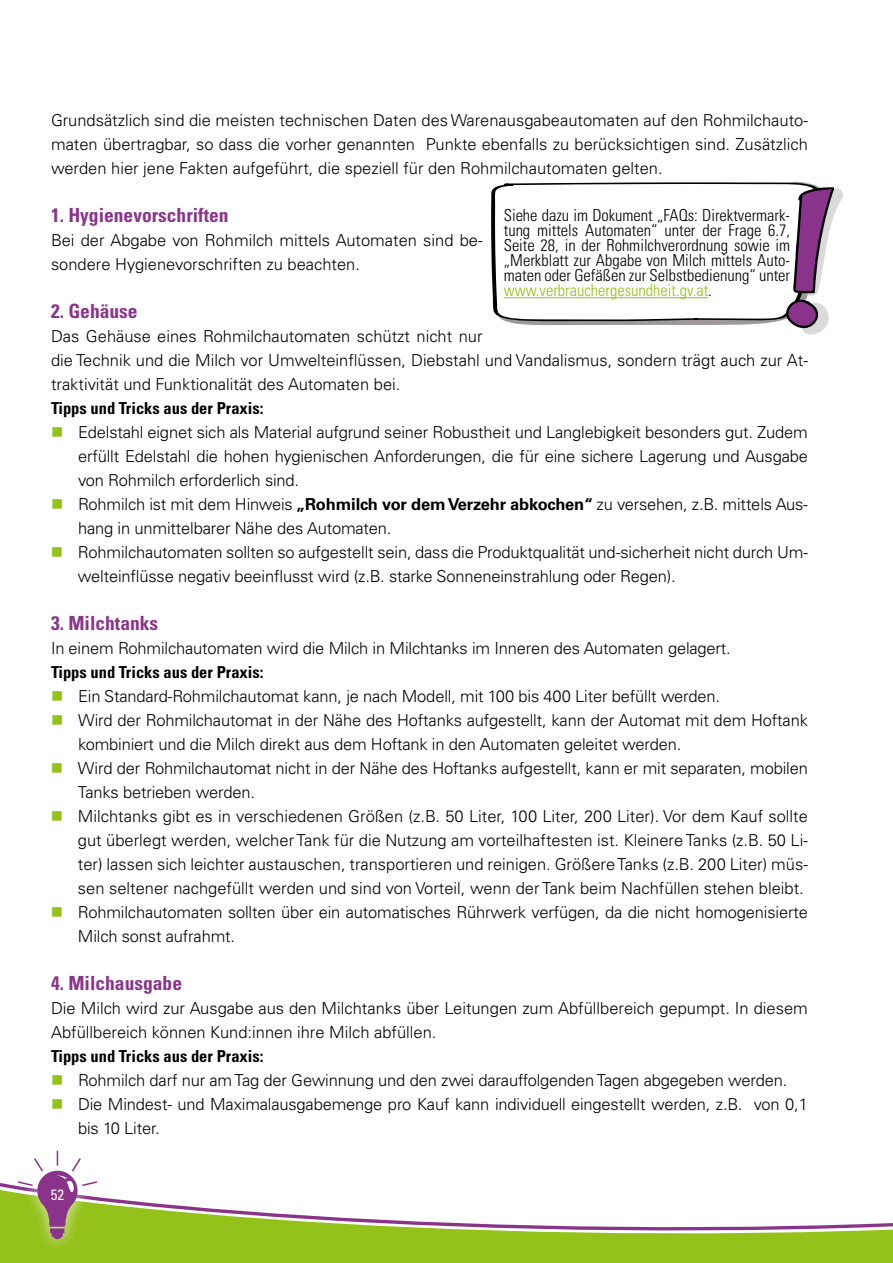
<style>
.page{position:relative;width:893px;height:1263px;background:#fff}
.page>*{position:absolute;margin:0;border:0;box-sizing:border-box;transform-origin:0 0}
.t1{font:700 condensed 19.5px "Univers LT Pro";color:#89348a}
.t2{font:300 16.5px/24px "Univers LT Pro 45";letter-spacing:-.01em;color:#000}
.t3{font:300 condensed 16.5px/15px "Univers LT Pro";color:#000;text-align:justify}
.t4{font:700 condensed 16.5px "Univers LT Pro";color:#000}
.t5{font:condensed 15px "Univers LT Pro";color:#fff}
.s1{font-family:"Univers LT Pro 65";font-weight:700}
.s2{color:#94c11a}
</style>
<div class="page">
<svg style="left:0;top:1183px;width:893px;height:80px"></svg>
<div style="left:6px;top:1138px;width:103px;height:114px;background:#fff;opacity:.75"></div>
<svg style="left:16px;top:1151px;width:83px;height:88px"></svg>
<svg style="left:493px;top:183px;width:350px;height:152px"></svg>
<p class="t2" style="left:51px;top:108px;width:758px;text-align:justify">Grundsätzlich sind die meisten technischen Daten des Warenausgabeautomaten auf den Rohmilchauto&shy;maten übertragbar, so dass die vorher genannten Punkte ebenfalls zu berücksichtigen sind. Zusätzlich werden hier jene Fakten aufgeführt, die speziell für den Rohmilchautomaten gelten.</p>
<p class="t1" style="left:51px;top:203px;width:179px">1. Hygienevorschriften</p>
<p class="t2" style="left:51px;top:228px;width:433px">Bei der Abgabe von Rohmilch mittels Automaten sind be&shy;sondere Hygienevorschriften zu beachten.</p>
<p class="t1" style="left:51px;top:299px;width:88px">2. Gehäuse</p>
<p class="t2" style="left:51px;top:324px;width:758px">Das Gehäuse eines Rohmilchautomaten schützt nicht nur<br>die Technik und die Milch vor Umwelteinflüssen, Diebstahl und Vandalismus, sondern trägt auch zur At&shy;traktivität und Funktionalität des Automaten bei.</p>
<p class="t4" style="left:51px;top:398px;width:214px">Tipps und Tricks aus der Praxis:</p>
<p class="t2" style="left:78px;top:420px;width:731px">Edelstahl eignet sich als Material aufgrund seiner Robustheit und Langlebigkeit besonders gut. Zudem erfüllt Edelstahl die hohen hygienischen Anforderungen, die für eine sichere Lagerung und Ausgabe von Rohmilch erforderlich sind.<br>Rohmilch ist mit dem Hinweis <span class="s1">„Rohmilch vor dem Verzehr abkochen“</span> zu versehen, z.B. mittels Aus&shy;hang in unmittelbarer Nähe des Automaten.<br>Rohmilchautomaten sollten so aufgestellt sein, dass die Produktqualität und -sicherheit nicht durch Um&shy;welteinflüsse negativ beeinflusst wird (z.B. starke Sonneneinstrahlung oder Regen).</p>
<p class="t1" style="left:51px;top:611px;width:109px">3. Milchtanks</p>
<p class="t2" style="left:51px;top:636px;width:681px">In einem Rohmilchautomaten wird die Milch in Milchtanks im Inneren des Automaten gelagert.</p>
<p class="t4" style="left:51px;top:662px;width:214px">Tipps und Tricks aus der Praxis:</p>
<p class="t2" style="left:78px;top:684px;width:731px">Ein Standard-Rohmilchautomat kann, je nach Modell, mit 100 bis 400 Liter befüllt werden.<br>Wird der Rohmilchautomat in der Nähe des Hoftanks aufgestellt, kann der Automat mit dem Hoftank kombiniert und die Milch direkt aus dem Hoftank in den Automaten geleitet werden.<br>Wird der Rohmilchautomat nicht in der Nähe des Hoftanks aufgestellt, kann er mit separaten, mobilen Tanks betrieben werden.<br>Milchtanks gibt es in verschiedenen Größen (z.B. 50 Liter, 100 Liter, 200 Liter). Vor dem Kauf sollte gut überlegt werden, welcher Tank für die Nutzung am vorteilhaftesten ist. Kleinere Tanks (z.B. 50 Li&shy;ter) lassen sich leichter austauschen, transportieren und reinigen. Größere Tanks (z.B. 200 Liter) müs&shy;sen seltener nachgefüllt werden und sind von Vorteil, wenn der Tank beim Nachfüllen stehen bleibt.<br>Rohmilchautomaten sollten über ein automatisches Rührwerk verfügen, da die nicht homogenisierte Milch sonst aufrahmt.</p>
<p class="t1" style="left:51px;top:971px;width:133px">4. Milchausgabe</p>
<p class="t2" style="left:51px;top:996px;width:758px">Die Milch wird zur Ausgabe aus den Milchtanks über Leitungen zum Abfüllbereich gepumpt. In diesem<br>Abfüllbereich können Kund:innen ihre Milch abfüllen.</p>
<p class="t4" style="left:51px;top:1046px;width:214px">Tipps und Tricks aus der Praxis:</p>
<p class="t2" style="left:78px;top:1068px;width:731px">Rohmilch darf nur am Tag der Gewinnung und den zwei darauffolgenden Tagen abgegeben werden.<br>Die Mindest- und Maximalausgabemenge pro Kauf kann individuell eingestellt werden, z.B. von 0,1 bis 10 Liter.</p>
<p class="t3" style="left:504px;top:207px;width:288px">Siehe dazu im Dokument „FAQs: Direktvermark&shy;tung mittels Automaten“ unter der Frage 6.7, Seite 28, in der Rohmilchverordnung sowie im „Merkblatt zur Abgabe von Milch mittels Auto&shy;maten oder Gefäßen zur Selbstbedienung“ unter <span class="s2">www.verbrauchergesundheit.gv.at</span>.</p>
<p class="t5" style="left:51px;top:1185px;width:15px">52</p>
</div>
